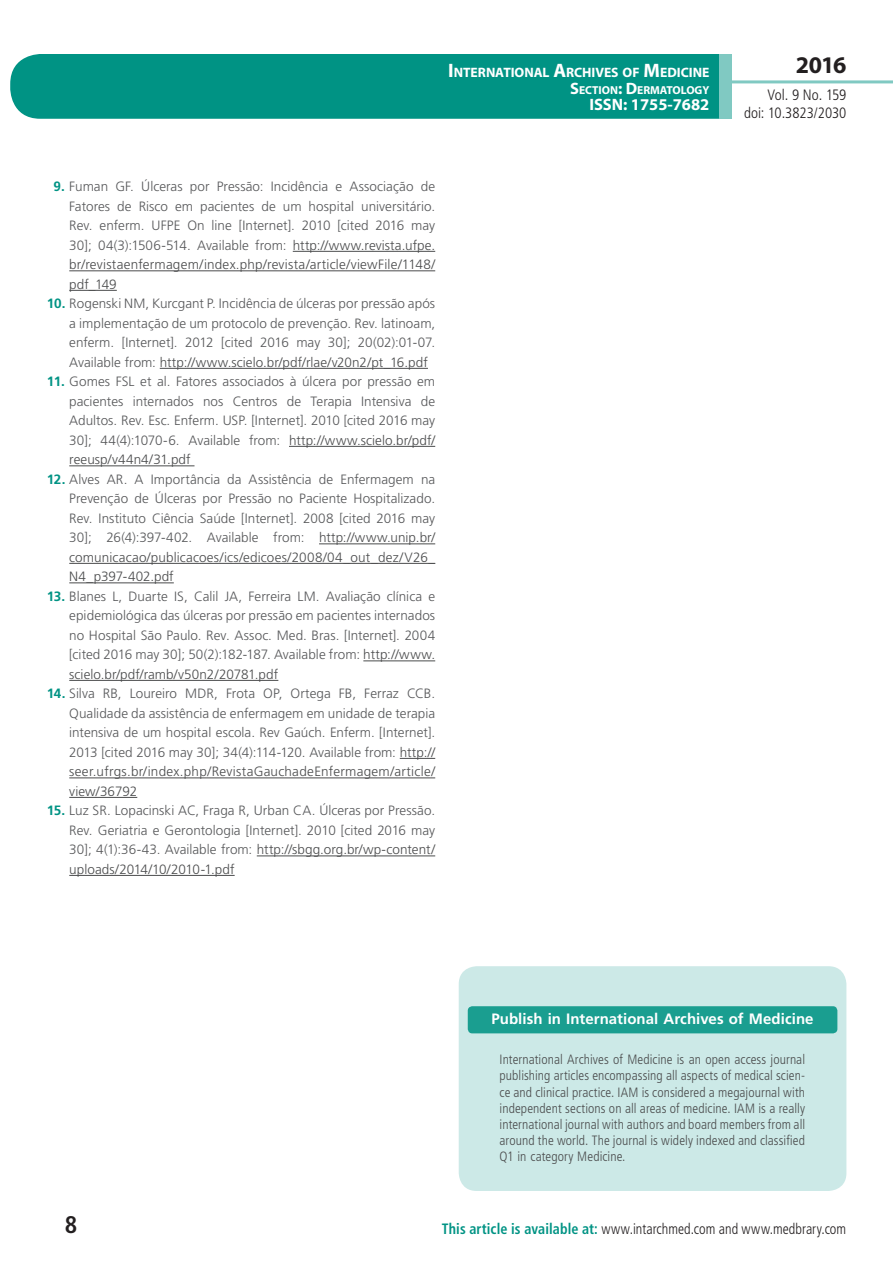
<style>
.page{position:relative;width:893px;height:1263px;background:#fff}
.page>*{position:absolute;margin:0;border:0;box-sizing:border-box;transform-origin:0 0}
.t1{font:700 24px "Myriad Pro";color:#231f20}
.t2{font:700 condensed 24px "Frutiger LT Std";color:#231f20}
.t3{font:700 16.5px "Myriad Pro";color:#fff}
.t4{font:300 condensed 15px "Frutiger LT Std";color:#231f20;scale:.94 1}
.t5{font:700 15px "Frutiger LT Std";letter-spacing:.005em;color:#fff}
.t6{font:300 condensed 15px/18px "Frutiger LT Std";color:#231f20;text-align:right}
.t7{font:700 13.65px "Myriad Pro";letter-spacing:-.005em;color:#fff}
.t8{font:300 13.5px/19.5px "Frutiger LT Std";letter-spacing:.005em;color:#57585a;text-align:justify}
.t9{font:300 condensed 13.5px/16.2px "Frutiger LT Std";letter-spacing:.01em;color:#4b4c4d;text-align:justify}
.t10{font:700 11.55px "Myriad Pro";color:#fff}
.s1{font-size:19.5px}
.s2{font-size:16.5px}
.s3{font-weight:700;color:#009384}
.s4{color:#4b4c4d}
</style>
<div class="page">
<div style="left:10px;top:54px;width:775px;height:65px;background:#009384;border-radius:30px"></div>
<div style="left:732px;top:0;width:161px;height:157px;background:#fff"></div>
<hr style="left:730px;top:80px;width:163px;height:3px;background:#80c9c2">
<div style="left:719px;top:54px;width:13px;height:65px;background:#80c9c2"></div>
<hr style="left:293px;top:251px;width:142px;height:1px;background:#4b4c4d">
<hr style="left:69px;top:270px;width:366px;height:1px;background:#4b4c4d">
<hr style="left:69px;top:290px;width:48px;height:1px;background:#4b4c4d">
<hr style="left:160px;top:368px;width:268px;height:1px;background:#4b4c4d">
<hr style="left:289px;top:446px;width:146px;height:1px;background:#4b4c4d">
<hr style="left:69px;top:465px;width:125px;height:1px;background:#4b4c4d">
<hr style="left:319px;top:543px;width:116px;height:1px;background:#4b4c4d">
<hr style="left:69px;top:563px;width:366px;height:1px;background:#4b4c4d">
<hr style="left:69px;top:582px;width:105px;height:1px;background:#4b4c4d">
<hr style="left:363px;top:660px;width:72px;height:1px;background:#4b4c4d">
<hr style="left:69px;top:680px;width:209px;height:1px;background:#4b4c4d">
<hr style="left:400px;top:758px;width:35px;height:1px;background:#4b4c4d">
<hr style="left:69px;top:777px;width:366px;height:1px;background:#4b4c4d">
<hr style="left:69px;top:797px;width:68px;height:1px;background:#4b4c4d">
<hr style="left:257px;top:855px;width:178px;height:1px;background:#4b4c4d">
<hr style="left:69px;top:875px;width:166px;height:1px;background:#4b4c4d">
<div style="left:459px;top:966px;width:387px;height:225px;background:#cce9e7;border-radius:18px"></div>
<div style="left:468px;top:1006px;width:369px;height:27px;background:#1a9e90;border-radius:4px"></div>
<p class="t7" style="left:448px;top:64px;width:263px"><span class="s1">I</span>NTERNATIONAL <span class="s1">A</span>RCHIVES OF <span class="s1">M</span>EDICINE</p>
<p class="t10" style="left:570px;top:82px;width:141px"><span class="s2">S</span>ECTION<span class="s2">: D</span>ERMATOLOGY</p>
<p class="t3" style="left:589px;top:94px;width:122px">ISSN: 1755-7682</p>
<p class="t8" style="left:69px;top:177px;width:367px;text-indent:-16px"><span class="s3">9.</span> Fuman GF. Úlceras por Pressão: Incidência e Associação de Fatores de Risco em pacientes de um hospital universitário.<br>Rev. enferm. UFPE On line [Internet]. 2010 [cited 2016 may 30]; 04(3):1506-514. Available from: <span class="s4">http://www.revista.ufpe. br/revistaenfermagem/index.php/revista/article/viewFile/1148/ pdf_149</span></p>
<p class="t8" style="left:69px;top:294px;width:367px;text-indent:-23px"><span class="s3">10.</span> Rogenski NM, Kurcgant P. Incidência de úlceras por pressão após a implementação de um protocolo de prevenção. Rev. latinoam, enferm. [Internet]. 2012 [cited 2016 may 30]; 20(02):01-07.<br>Available from: <span class="s4">http://www.scielo.br/pdf/rlae/v20n2/pt_16.pdf</span></p>
<p class="t8" style="left:69px;top:372px;width:367px;text-indent:-22px"><span class="s3">11.</span> Gomes FSL et al. Fatores associados à úlcera por pressão em pacientes internados nos Centros de Terapia Intensiva de Adultos. Rev. Esc. Enferm. USP. [Internet]. 2010 [cited 2016 may 30]; 44(4):1070-6. Available from: <span class="s4">http://www.scielo.br/pdf/ reeusp/v44n4/31.pdf</span></p>
<p class="t8" style="left:69px;top:470px;width:367px;text-indent:-23px"><span class="s3">12.</span> Alves AR. A Importância da Assistência de Enfermagem na Prevenção de Úlceras por Pressão no Paciente Hospitalizado.<br>Rev. Instituto Ciência Saúde [Internet]. 2008 [cited 2016 may 30]; 26(4):397-402. Available from: <span class="s4">http://www.unip.br/ comunicacao/publicacoes/ics/edicoes/2008/04_out_dez/V26_ N4_p397-402.pdf</span></p>
<p class="t8" style="left:69px;top:587px;width:367px;text-indent:-22px"><span class="s3">13.</span> Blanes L, Duarte IS, Calil JA, Ferreira LM. Avaliação clínica e epidemiológica das úlceras por pressão em pacientes internados no Hospital São Paulo. Rev. Assoc. Med. Bras. [Internet]. 2004 [cited 2016 may 30]; 50(2):182-187. Available from: <span class="s4">http://www. scielo.br/pdf/ramb/v50n2/20781.pdf</span></p>
<p class="t8" style="left:69px;top:684px;width:367px;text-indent:-23px"><span class="s3">14.</span> Silva RB, Loureiro MDR, Frota OP, Ortega FB, Ferraz CCB.<br>Qualidade da assistência de enfermagem em unidade de terapia intensiva de um hospital escola. Rev Gaúch. Enferm. [Internet].<br>2013 [cited 2016 may 30]; 34(4):114-120. Available from: <span class="s4">http:// seer.ufrgs.br/index.php/RevistaGauchadeEnfermagem/article/ view/36792</span></p>
<p class="t8" style="left:69px;top:801px;width:367px;text-indent:-23px"><span class="s3">15.</span> Luz SR. Lopacinski AC, Fraga R, Urban CA. Úlceras por Pressão.<br>Rev. Geriatria e Gerontologia [Internet]. 2010 [cited 2016 may 30]; 4(1):36-43. Available from: <span class="s4">http://sbgg.org.br/wp-content/ uploads/2014/10/2010-1.pdf</span></p>
<h1 class="t1" style="left:796px;top:49px;width:52px">2016</h1>
<p class="t6" style="left:744px;top:86px;width:104px">Vol. 9 No. 159 doi: 10.3823/2030</p>
<p class="t5" style="left:491px;top:1010px;width:324px">Publish in International Archives of Medicine</p>
<p class="t9" style="left:500px;top:1052px;width:307px">International Archives of Medicine is an open access journal publishing articles encompassing all aspects of medical scien&shy;ce and clinical practice. IAM is considered a megajournal with independent sections on all areas of medicine. IAM is a really international journal with authors and board members from all around the world. The journal is widely indexed and classified Q1 in category Medicine.</p>
<h1 class="t2" style="left:65px;top:1210px;width:14px">8</h1>
<p class="t4" style="left:442px;top:1220px;width:432px"><span class="s3">This article is available at:</span> www.intarchmed.com and www.medbrary.com</p>
</div>
